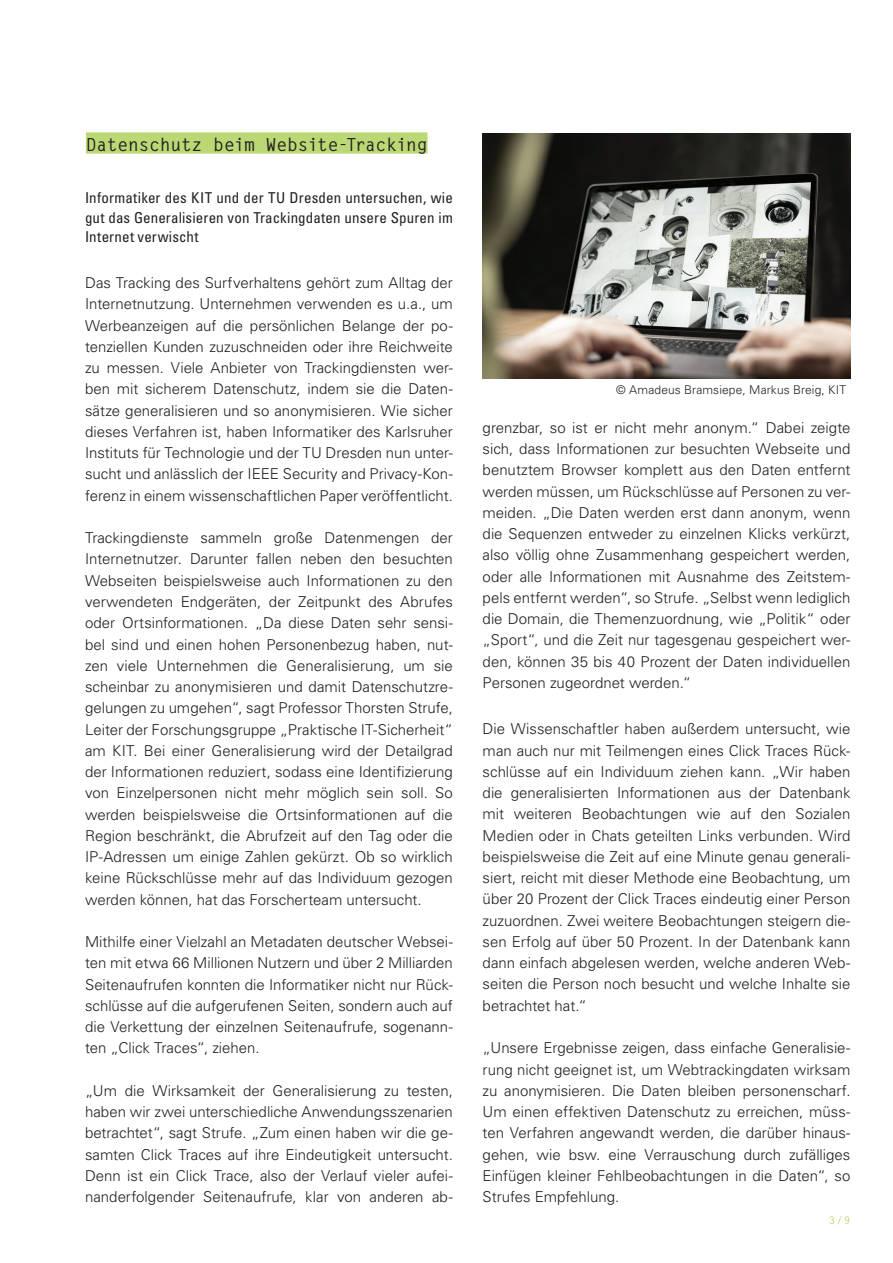
<style>
.page{position:relative;width:893px;height:1263px;background:#fff}
.page>*{position:absolute;margin:0;border:0;box-sizing:border-box;transform-origin:0 0}
.t1{font:700 18px "Letter Gothic Std";letter-spacing:-.015em;color:#231f20}
.t2{font:300 15px/21.3px "Univers LT Std";color:#231f20;text-align:justify}
.t3{font:condensed 15px/19.5px "Univers LT Std";letter-spacing:.01em;color:#231f20;text-align:justify}
.t4{font:300 12px "Univers LT Std";letter-spacing:.01em;color:#231f20}
.t5{font:700 10.5px "Letter Gothic Std";color:#bad874}
</style>
<div class="page">
<div style="left:86px;top:132px;width:342px;height:22px;background:#bad874"></div>
<img style="left:483px;top:133px;width:367px;height:245px">
<p class="t1" style="left:86px;top:133px;width:343px">Datenschutz beim Website-Tracking</p>
<p class="t3" style="left:85px;top:188px;width:369px">Informatiker des KIT und der TU Dresden untersuchen, wie gut das Generalisieren von Trackingdaten unsere Spuren im Internet verwischt</p>
<p class="t2" style="left:85px;top:272px;width:369px">Das Tracking des Surfverhaltens gehört zum Alltag der Internetnutzung. Unternehmen verwenden es u.a., um Werbeanzeigen auf die persönlichen Belange der po&shy;tenziellen Kunden zuzuschneiden oder ihre Reichweite zu messen. Viele Anbieter von Trackingdiensten wer&shy;ben mit sicherem Datenschutz, indem sie die Daten&shy;sätze generalisieren und so anonymisieren. Wie sicher dieses Verfahren ist, haben Informatiker des Karlsruher Instituts für Technologie und der TU Dresden nun unter&shy;sucht und anlässlich der IEEE Security and Privacy-Kon&shy;ferenz in einem wissenschaftlichen Paper veröffentlicht.</p>
<p class="t2" style="left:85px;top:527px;width:369px">Trackingdienste sammeln große Datenmengen der Internetnutzer. Darunter fallen neben den besuchten Webseiten beispielsweise auch Informationen zu den verwendeten Endgeräten, der Zeitpunkt des Abrufes oder Ortsinformationen. „Da diese Daten sehr sensi&shy;bel sind und einen hohen Personenbezug haben, nut&shy;zen viele Unternehmen die Generalisierung, um sie scheinbar zu anonymisieren und damit Datenschutzre&shy;gelungen zu umgehen“, sagt Professor Thorsten Strufe, Leiter der Forschungsgruppe „Praktische IT-Sicherheit“ am KIT. Bei einer Generalisierung wird der Detailgrad der Informationen reduziert, sodass eine Identifizierung von Einzelpersonen nicht mehr möglich sein soll. So werden beispielsweise die Ortsinformationen auf die Region beschränkt, die Abrufzeit auf den Tag oder die IP-Adressen um einige Zahlen gekürzt. Ob so wirklich keine Rückschlüsse mehr auf das Individuum gezogen werden können, hat das Forscherteam untersucht.</p>
<p class="t2" style="left:85px;top:931px;width:369px">Mithilfe einer Vielzahl an Metadaten deutscher Websei&shy;ten mit etwa 66 Millionen Nutzern und über 2 Milliarden Seitenaufrufen konnten die Informatiker nicht nur Rück&shy;schlüsse auf die aufgerufenen Seiten, sondern auch auf die Verkettung der einzelnen Seitenaufrufe, sogenann&shy;ten „Click Traces“, ziehen.</p>
<p class="t2" style="left:85px;top:1080px;width:369px">„Um die Wirksamkeit der Generalisierung zu testen, haben wir zwei unterschiedliche Anwendungsszenarien betrachtet“, sagt Strufe. „Zum einen haben wir die ge&shy;samten Click Traces auf ihre Eindeutigkeit untersucht.<br>Denn ist ein Click Trace, also der Verlauf vieler aufei&shy;nanderfolgender Seitenaufrufe, klar von anderen ab-</p>
<p class="t4" style="left:616px;top:383px;width:231px">© Amadeus Bramsiepe, Markus Breig, KIT</p>
<p class="t2" style="left:483px;top:417px;width:369px">grenzbar, so ist er nicht mehr anonym.“ Dabei zeigte sich, dass Informationen zur besuchten Webseite und benutztem Browser komplett aus den Daten entfernt werden müssen, um Rückschlüsse auf Personen zu ver&shy;meiden. „Die Daten werden erst dann anonym, wenn die Sequenzen entweder zu einzelnen Klicks verkürzt, also völlig ohne Zusammenhang gespeichert werden, oder alle Informationen mit Ausnahme des Zeitstem&shy;pels entfernt werden“, so Strufe. „Selbst wenn lediglich die Domain, die Themenzuordnung, wie „Politik“ oder „Sport“, und die Zeit nur tagesgenau gespeichert wer&shy;den, können 35 bis 40 Prozent der Daten individuellen Personen zugeordnet werden.“</p>
<p class="t2" style="left:483px;top:718px;width:369px">Die Wissenschaftler haben außerdem untersucht, wie man auch nur mit Teilmengen eines Click Traces Rück&shy;schlüsse auf ein Individuum ziehen kann. „Wir haben die generalisierten Informationen aus der Datenbank mit weiteren Beobachtungen wie auf den Sozialen Medien oder in Chats geteilten Links verbunden. Wird beispielsweise die Zeit auf eine Minute genau generali&shy;siert, reicht mit dieser Methode eine Beobachtung, um über 20 Prozent der Click Traces eindeutig einer Person zuzuordnen. Zwei weitere Beobachtungen steigern die&shy;sen Erfolg auf über 50 Prozent. In der Datenbank kann dann einfach abgelesen werden, welche anderen Web&shy;seiten die Person noch besucht und welche Inhalte sie betrachtet hat.“</p>
<p class="t2" style="left:483px;top:1037px;width:369px">„Unsere Ergebnisse zeigen, dass einfache Generalisie&shy;rung nicht geeignet ist, um Webtrackingdaten wirksam zu anonymisieren. Die Daten bleiben personenscharf.<br>Um einen effektiven Datenschutz zu erreichen, müss&shy;ten Verfahren angewandt werden, die darüber hinaus&shy;gehen, wie bsw. eine Verrauschung durch zufälliges Einfügen kleiner Fehlbeobachtungen in die Daten“, so Strufes Empfehlung.</p>
<p class="t5" style="left:829px;top:1213px;width:23px">3/9</p>
</div>
